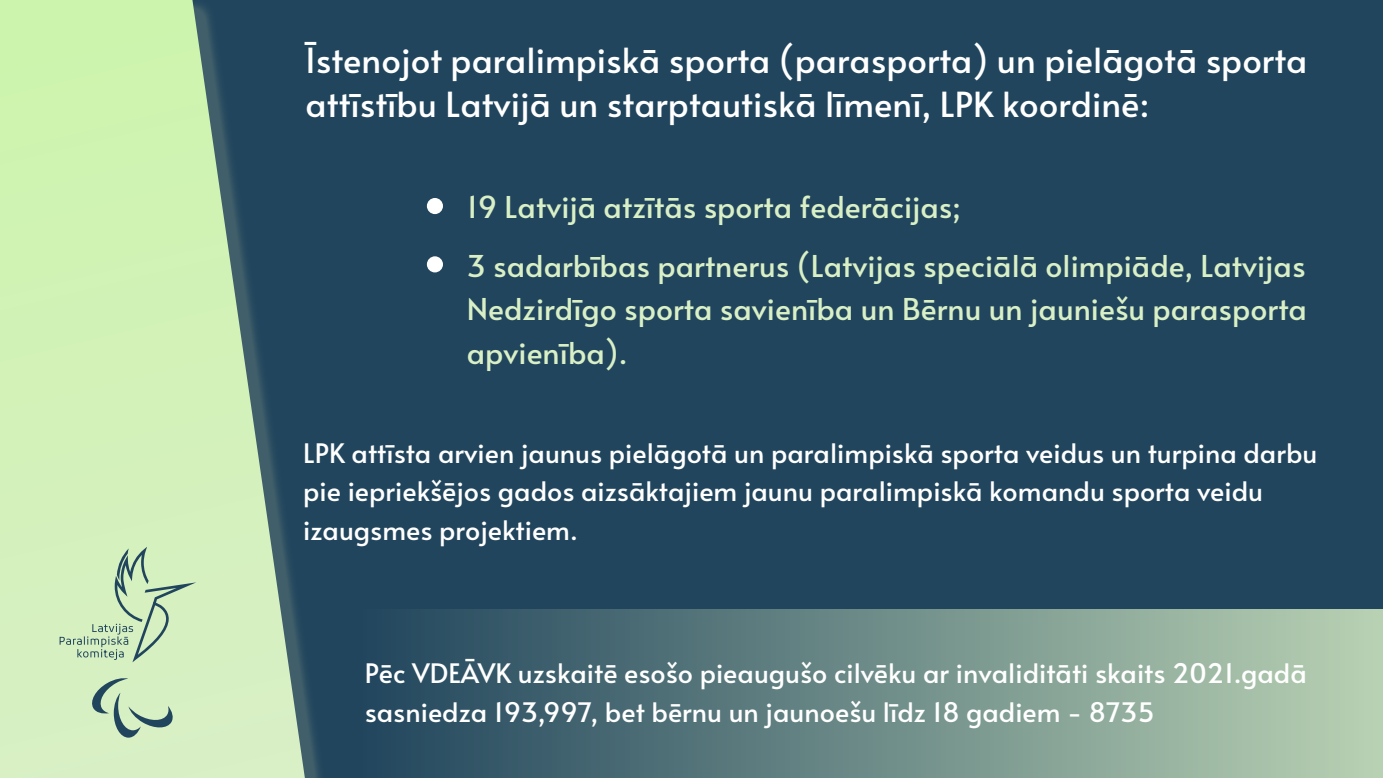
<style>
.page{position:relative;width:1383px;height:778px;background:#fff}
.page>*{position:absolute;margin:0;border:0;box-sizing:border-box;transform-origin:0 0}
.t1{font:34.5px/43.5px "Alata";color:#fff}
.t2{font:30px/58.5px "Alata";color:#d9efc6}
.t3{font:26.7px/38.7px "Alata";color:#fff}
</style>
<div class="page">
<div style="left:0;top:0;width:1382px;height:778px;background:#21455d"></div>
<img style="left:430px;top:609px;width:952px;height:169px">
<svg style="left:0;top:0;width:305px;height:778px"></svg>
<svg style="left:89px;top:677px;width:85px;height:60px;background:#b6d1b1"></svg>
<svg style="left:60px;top:546px;width:136px;height:116px;background:#c4e0b6"></svg>
<div style="left:427px;top:198px;width:16px;height:16px;background:#fff;border-radius:50%"></div>
<div style="left:427px;top:256px;width:16px;height:16px;background:#fff;border-radius:50%"></div>
<p class="t1" style="left:306px;top:38px;width:1003px">Īstenojot paralimpiskā sporta (parasporta) un pielāgotā sporta attīstību Latvijā un starptautiskā līmenī, LPK koordinē:</p>
<p class="t2" style="left:467px;top:177px;width:840px">19 Latvijā atzītās sporta federācijas;<br>3 sadarbības partnerus (Latvijas speciālā olimpiāde, Latvijas</p>
<p class="t2" style="left:467px;top:286px;width:841px;line-height:43.5px">Nedzirdīgo sporta savienība un Bērnu un jauniešu parasporta apvienība).</p>
<p class="t3" style="left:303px;top:432px;width:1015px">LPK attīsta arvien jaunus pielāgotā un paralimpiskā sporta veidus un turpina darbu pie iepriekšējos gados aizsāktajiem jaunu paralimpiskā komandu sporta veidu izaugsmes projektiem.</p>
<p class="t3" style="left:365px;top:652px;width:943px">Pēc VDEĀVK uzskaitē esošo pieaugušo cilvēku ar invaliditāti skaits 2021.gadā sasniedza 193,997, bet bērnu un jaunoešu līdz 18 gadiem - 8735</p>
</div>
